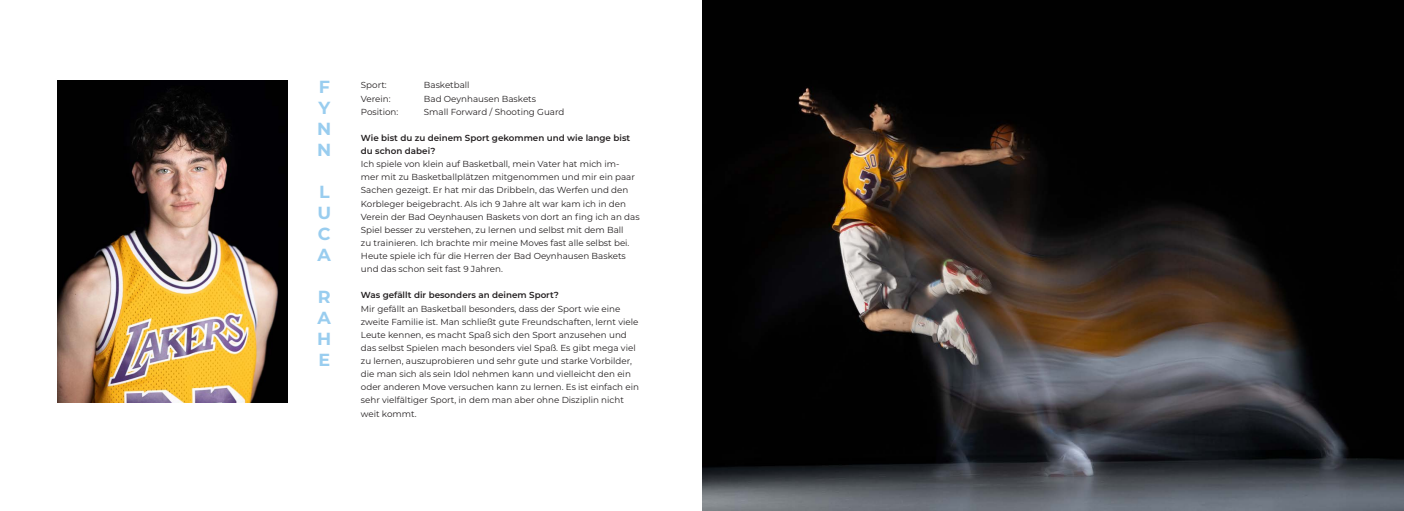
<style>
.page{position:relative;width:1404px;height:511px;background:#fff}
.page>*{position:absolute;margin:0;border:0;box-sizing:border-box;transform-origin:0 0}
.Zwischenueberschriften{font:700 17.5px "Montserrat";color:#99cdef}
.Fliesstexte{font:8.75px/13.1px "Montserrat";color:#231f20}
.Fliesstexte-2{font:600 8.75px/13.1px "Montserrat";color:#231f20}
</style>
<div class="page">
<img style="left:57px;top:80px;width:230px;height:322px">
<img style="left:702px;top:0;width:702px;height:511px">
<p class="Zwischenueberschriften" style="left:319px;top:74px;width:13px">F</p>
<p class="Zwischenueberschriften" style="left:318px;top:95px;width:13px">Y</p>
<p class="Zwischenueberschriften" style="left:317px;top:116px;width:16px">N</p>
<p class="Zwischenueberschriften" style="left:317px;top:137px;width:16px">N</p>
<p class="Zwischenueberschriften" style="left:319px;top:179px;width:12px">L</p>
<p class="Zwischenueberschriften" style="left:317px;top:200px;width:15px">U</p>
<p class="Zwischenueberschriften" style="left:318px;top:221px;width:14px">C</p>
<p class="Zwischenueberschriften" style="left:318px;top:242px;width:15px">A</p>
<p class="Zwischenueberschriften" style="left:318px;top:284px;width:14px">R</p>
<p class="Zwischenueberschriften" style="left:318px;top:305px;width:15px">A</p>
<p class="Zwischenueberschriften" style="left:317px;top:326px;width:16px">H</p>
<p class="Zwischenueberschriften" style="left:318px;top:347px;width:13px">E</p>
<p class="Fliesstexte" style="left:361px;top:78px;width:27px">Sport:</p>
<p class="Fliesstexte" style="left:424px;top:78px;width:47px">Basketball</p>
<p class="Fliesstexte" style="left:361px;top:92px;width:31px">Verein:</p>
<p class="Fliesstexte" style="left:424px;top:92px;width:114px">Bad Oeynhausen Baskets</p>
<p class="Fliesstexte" style="left:361px;top:105px;width:39px">Position:</p>
<p class="Fliesstexte" style="left:424px;top:105px;width:142px">Small Forward / Shooting Guard</p>
<p class="Fliesstexte-2" style="left:361px;top:131px;width:271px">Wie bist du zu deinem Sport gekommen und wie lange bist du schon dabei?</p>
<p class="Fliesstexte" style="left:361px;top:157px;width:280px">Ich spiele von klein auf Basketball, mein Vater hat mich im&shy;mer mit zu Basketballplätzen mitgenommen und mir ein paar Sachen gezeigt. Er hat mir das Dribbeln, das Werfen und den Korbleger beigebracht. Als ich 9 Jahre alt war kam ich in den Verein der Bad Oeynhausen Baskets von dort an fing ich an das Spiel besser zu verstehen, zu lernen und selbst mit dem Ball<br>zu trainieren. Ich brachte mir meine Moves fast alle selbst bei.<br>Heute spiele ich für die Herren der Bad Oeynhausen Baskets und das schon seit fast 9 Jahren.</p>
<p class="Fliesstexte-2" style="left:361px;top:288px;width:199px">Was gefällt dir besonders an deinem Sport?</p>
<p class="Fliesstexte" style="left:361px;top:302px;width:280px">Mir gefällt an Basketball besonders, dass der Sport wie eine zweite Familie ist. Man schließt gute Freundschaften, lernt viele Leute kennen, es macht Spaß sich den Sport anzusehen und das selbst Spielen mach besonders viel Spaß. Es gibt mega viel zu lernen, auszuprobieren und sehr gute und starke Vorbilder, die man sich als sein Idol nehmen kann und vielleicht den ein oder anderen Move versuchen kann zu lernen. Es ist einfach ein sehr vielfältiger Sport, in dem man aber ohne Disziplin nicht weit kommt.</p>
</div>
